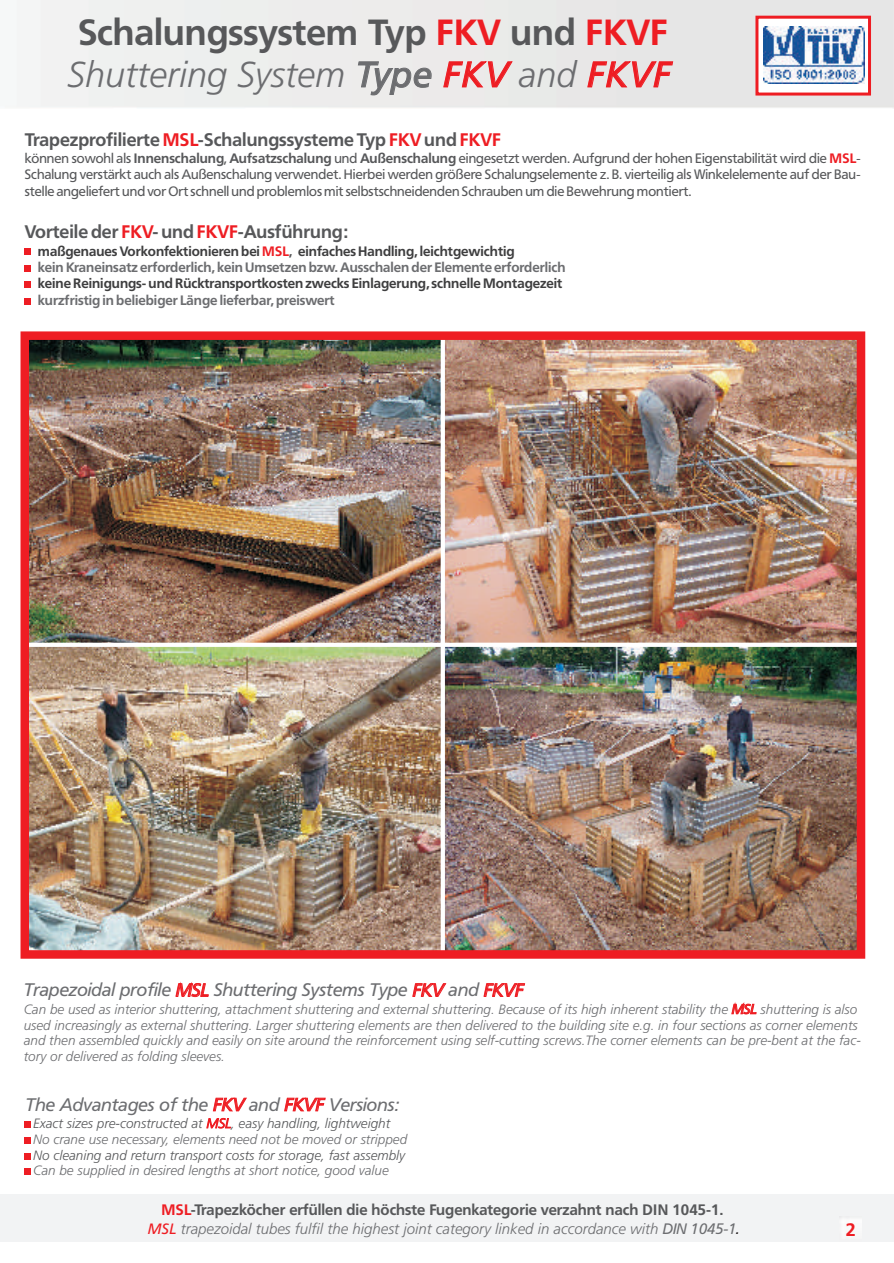
<style>
.page{position:relative;width:894px;height:1263px;background:#fff}
.page>*{position:absolute;margin:0;border:0;box-sizing:border-box;transform-origin:0 0}
.t1{font:italic 300 36px "Frutiger";color:#6c6d70}
.t2{font:700 36px "Frutiger BSK";color:#57585a}
.t3{font:italic 18px "Frutiger VR";color:#6c6d70}
.t4{font:700 18px "Frutiger BSK";color:#57585a}
.t5{font:700 17.85px "Frutiger BSK";color:#ee1d23}
.t6{font:italic 300 15px "Frutiger";color:#6c6d70}
.t7{font:700 15px "Frutiger BSK";color:#57585a}
.t8{font:italic 300 13.5px/15.8px "Frutiger";color:#6c6d70}
.t9{font:13.5px/16.2px "Frutiger BSK";color:#57585a;text-align:justify}
.t10{font:700 13.5px "Frutiger BSK";color:#3e3e3f}
.t11{font:700 13.5px "Frutiger BSK";color:#6c6d70}
.t12{font:italic 300 13.5px "Frutiger";color:#57585a}
.s1{color:#ee1d23}
.s2{font-weight:400}
.s3{font-weight:400;color:#ee1d23}
.s4{font-weight:700}
.s5{font-weight:700;color:#ee1d23}
.s6{color:#57585a}
.s7{font-family:"Frutiger VR";font-weight:400;color:#ee1d23}
.s8{font-family:"Frutiger VR";font-weight:400}
.s9{font-family:"Frutiger VR";font-weight:400;color:#231f20}
</style>
<div class="page">
<img style="left:31px;top:341px;width:824px;height:608px">
<hr style="left:25px;top:643px;width:836px;height:4px;background:#fff">
<div style="left:755px;top:16px;width:116px;height:80px;background:#fff;border:3px solid #ee1d23"></div>
<img style="left:764px;top:26px;width:100px;height:58px">
<div style="left:25px;top:248px;width:6px;height:7px;background:#ee1d23"></div>
<div style="left:25px;top:1121px;width:6px;height:7px;background:#ee1d23"></div>
<div style="left:25px;top:265px;width:6px;height:7px;background:#ee1d23"></div>
<div style="left:25px;top:1137px;width:6px;height:7px;background:#ee1d23"></div>
<div style="left:25px;top:281px;width:6px;height:7px;background:#ee1d23"></div>
<div style="left:25px;top:1153px;width:6px;height:7px;background:#ee1d23"></div>
<div style="left:25px;top:298px;width:6px;height:7px;background:#ee1d23"></div>
<div style="left:25px;top:1168px;width:6px;height:7px;background:#ee1d23"></div>
<hr style="left:441px;top:336px;width:4px;height:618px;background:#fff">
<div style="left:0;top:1194px;width:894px;height:48px;background:#f2f3f4"></div>
<div style="left:21px;top:331px;width:844px;height:628px;border:9px solid #ee1d23"></div>
<h1 class="t2" style="left:78px;top:18px;width:590px">Schalungssystem Typ <span class="s1">FKV</span> und <span class="s1">FKVF</span></h1>
<h1 class="t1" style="left:67px;top:60px;width:605px">Shuttering System <span class="s2">Type</span> <span class="s3">FKV</span> and <span class="s3">FKVF</span></h1>
<h2 class="t4" style="left:25px;top:132px;width:477px">Trapezprofilierte <span class="s1">MSL</span>-Schalungssysteme Typ <span class="s1">FKV</span> und <span class="s1">FKVF</span></h2>
<p class="t9" style="left:25px;top:151px;width:837px">können sowohl als <span class="s4">Innenschalung</span>, <span class="s4">Aufsatzschalung</span> und <span class="s4">Außenschalung</span> eingesetzt werden. Aufgrund der hohen Eigenstabilität wird die <span class="s5">MSL</span>-Schalung verstärkt auch als Außenschalung verwendet. Hierbei werden größere Schalungselemente z. B. vierteilig als Winkelelemente auf der Bau&shy;stelle angeliefert und vor Ort schnell und problemlos mit selbstschneidenden Schrauben um die Bewehrung montiert.</p>
<h2 class="t4" style="left:25px;top:224px;width:325px">Vorteile der <span class="s1">FKV</span>- und <span class="s1">FKVF</span>-Ausführung:</h2>
<p class="t10" style="left:38px;top:245px;width:478px">maßgenaues Vorkonfektionieren bei <span class="s1">MSL</span><span class="s6">,</span> einfaches Handling, leichtgewichtig</p>
<p class="t10" style="left:38px;top:278px;width:526px">keine Reinigungs- und Rücktransportkosten zwecks Einlagerung, schnelle Montagezeit</p>
<p class="t11" style="left:38px;top:262px;width:529px">kein Kraneinsatz erforderlich, kein Umsetzen bzw. Ausschalen der Elemente erforderlich</p>
<p class="t11" style="left:38px;top:294px;width:298px">kurzfristig in beliebiger Länge lieferbar, preiswert</p>
<h2 class="t3" style="left:24px;top:983px;width:501px">Trapezoidal profile <span class="s1">MSL</span> Shuttering Systems Type <span class="s1">FKV</span> and <span class="s1">FKVF</span></h2>
<p class="t8" style="left:24px;top:1003px;width:839px">Can be used as interior shuttering, attachment shuttering and external shuttering. Because of its high inherent stability the <span class="s7">MSL</span> shuttering is also used increasingly as external shuttering. Larger shuttering elements are then delivered to the building site e.g. in four sections as corner elements and then assembled quickly and easily on site around the reinforcement using self-cutting screws.The corner elements can be pre-bent at the fac&shy;tory or delivered as folding sleeves.</p>
<h2 class="t3" style="left:26px;top:1097px;width:375px">The Advantages of the <span class="s1">FKV</span> and <span class="s1">FKVF</span> Versions:</h2>
<p class="t8" style="left:33px;top:1132px;width:376px">No crane use necessary, elements need not be moved or stripped</p>
<p class="t8" style="left:33px;top:1164px;width:357px">Can be supplied in desired lengths at short notice, good value</p>
<p class="t12" style="left:33px;top:1118px;width:359px">Exact sizes pre-constructed at <span class="s1">MSL</span>, easy handling, lightweight</p>
<p class="t12" style="left:33px;top:1149px;width:374px">No cleaning and return transport costs for storage, fast assembly</p>
<p class="t7" style="left:162px;top:1203px;width:563px"><span class="s1">MSL</span>-Trapezköcher erfüllen die höchste Fugenkategorie verzahnt nach DIN 1045-1.</p>
<p class="t6" style="left:147px;top:1223px;width:593px"><span class="s3">MSL</span> trapezoidal tubes fulfil the highest joint category linked in accordance with <span class="s8">DIN 1045-1</span><span class="s9">.</span></p>
<h3 class="t5" style="left:846px;top:1222px;width:12px">2</h3>
</div>
